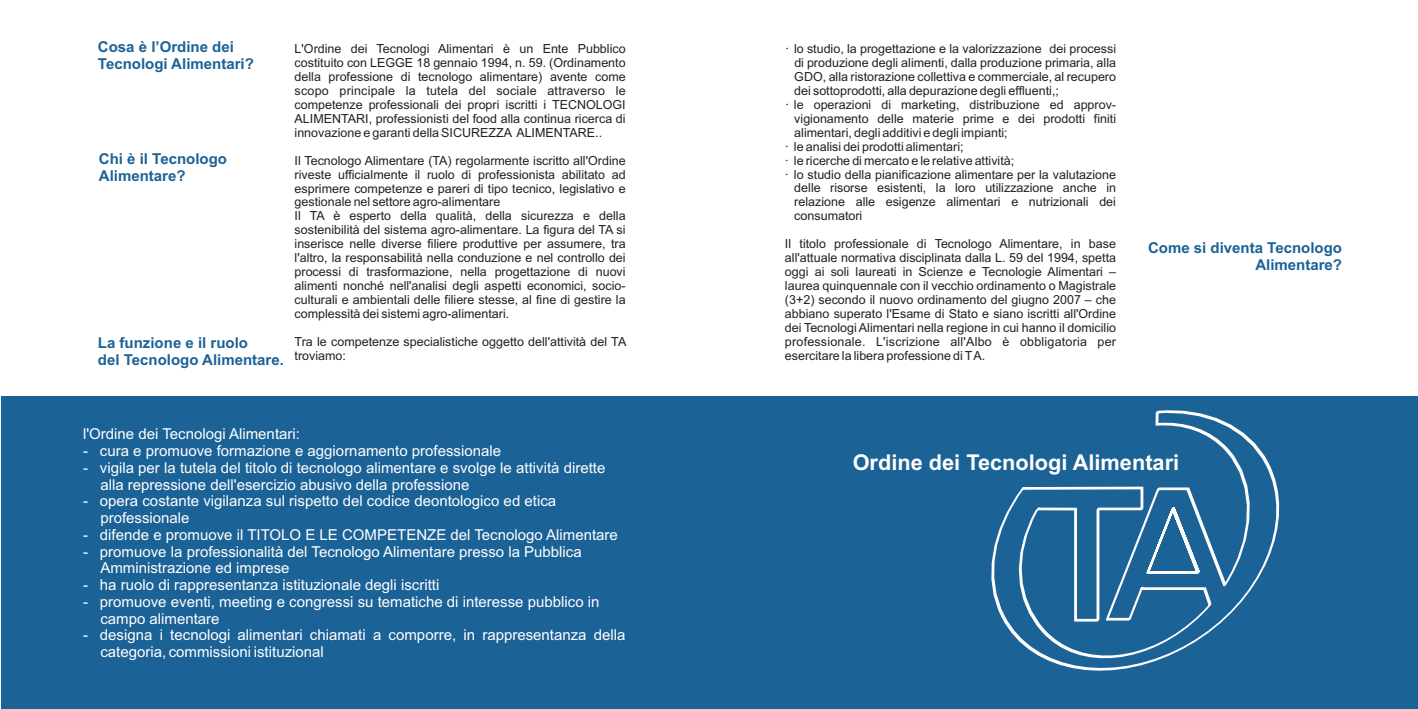
<style>
.page{position:relative;width:1418px;height:709px;background:#fff}
.page>*{position:absolute;margin:0;border:0;box-sizing:border-box;transform-origin:0 0}
.t1{font:700 21.75px "Arial";color:#fff}
.t2{font:15px/16.8px "Arial";color:#fff}
.t3{font:700 15px/16.8px "Arial";color:#1b6297}
.t4{font:12.5px/14px "Arial";color:#231f20;text-align:justify}
</style>
<div class="page">
<div style="left:1px;top:396px;width:1416px;height:313px;background:#1b6297"></div>
<svg style="left:991px;top:410px;width:289px;height:261px"></svg>
<p class="t3" style="left:98px;top:40px;width:157px">Cosa è l’Ordine dei<br>Tecnologi Alimentari?</p>
<p class="t3" style="left:99px;top:152px;width:130px">Chi è il Tecnologo<br>Alimentare?</p>
<p class="t3" style="left:98px;top:335px;width:187px">La funzione e il ruolo<br>del Tecnologo Alimentare.</p>
<p class="t4" style="left:294px;top:43px;width:332px">L'Ordine dei Tecnologi Alimentari è un Ente Pubblico costituito con LEGGE 18 gennaio 1994, n. 59. (Ordinamento della professione di tecnologo alimentare) avente come scopo principale la tutela del sociale attraverso le competenze professionali dei propri iscritti i TECNOLOGI ALIMENTARI, professionisti del food alla continua ricerca di innovazione e garanti della SICUREZZA ALIMENTARE..</p>
<p class="t4" style="left:294px;top:154px;width:332px;text-align:left">Il Tecnologo Alimentare (TA) regolarmente iscritto all'Ordine riveste ufficialmente il ruolo di professionista abilitato ad esprimere competenze e pareri di tipo tecnico, legislativo e gestionale nel settore agro-alimentare<br>Il TA è esperto della qualità, della sicurezza e della sostenibilità del sistema agro-alimentare. La figura del TA si inserisce nelle diverse filiere produttive per assumere, tra l'altro, la responsabilità nella conduzione e nel controllo dei processi di trasformazione, nella progettazione di nuovi alimenti nonché nell'analisi degli aspetti economici, socio&shy;culturali e ambientali delle filiere stesse, al fine di gestire la complessità dei sistemi agro-alimentari.</p>
<p class="t4" style="left:294px;top:336px;width:333px">Tra le competenze specialistiche oggetto dell'attività del TA troviamo:</p>
<p class="t2" style="left:83px;top:427px;width:218px">l'Ordine dei Tecnologi Alimentari:</p>
<p class="t2" style="left:83px;top:443px;width:419px">- cura e promuove formazione e aggiornamento professionale</p>
<p class="t2" style="left:100px;top:460px;width:506px;text-indent:-17px">- vigila per la tutela del titolo di tecnologo alimentare e svolge le attività dirette alla repressione dell'esercizio abusivo della professione</p>
<p class="t2" style="left:100px;top:494px;width:457px;text-indent:-17px">- opera costante vigilanza sul rispetto del codice deontologico ed etica professionale</p>
<p class="t2" style="left:83px;top:527px;width:536px">- difende e promuove il TITOLO E LE COMPETENZE del Tecnologo Alimentare</p>
<p class="t2" style="left:100px;top:544px;width:483px;text-indent:-17px">- promuove la professionalità del Tecnologo Alimentare presso la Pubblica<br>Amministrazione ed imprese</p>
<p class="t2" style="left:83px;top:578px;width:358px">- ha ruolo di rappresentanza istituzionale degli iscritti</p>
<p class="t2" style="left:100px;top:594px;width:500px;text-indent:-17px">- promuove eventi, meeting e congressi su tematiche di interesse pubblico in campo alimentare</p>
<p class="t2" style="left:100px;top:628px;width:526px;text-indent:-17px">- designa i tecnologi alimentari chiamati a comporre, in rappresentanza della categoria, commissioni istituzional</p>
<p class="t4" style="left:785px;top:43px;width:332px">· lo studio, la progettazione e la valorizzazione dei processi</p>
<p class="t4" style="left:794px;top:56px;width:323px">di produzione degli alimenti, dalla produzione primaria, alla</p>
<p class="t4" style="left:794px;top:70px;width:323px">GDO, alla ristorazione collettiva e commerciale, al recupero</p>
<p class="t4" style="left:794px;top:84px;width:266px">dei sottoprodotti, alla depurazione degli effluenti,;</p>
<p class="t4" style="left:785px;top:98px;width:332px">· le operazioni di marketing, distribuzione ed approv-</p>
<p class="t4" style="left:794px;top:112px;width:323px">vigionamento delle materie prime e dei prodotti finiti</p>
<p class="t4" style="left:794px;top:126px;width:215px">alimentari, degli additivi e degli impianti;</p>
<p class="t4" style="left:785px;top:140px;width:180px">· le analisi dei prodotti alimentari;</p>
<p class="t4" style="left:785px;top:154px;width:231px">· le ricerche di mercato e le relative attività;</p>
<p class="t4" style="left:785px;top:168px;width:332px">· lo studio della pianificazione alimentare per la valutazione</p>
<p class="t4" style="left:794px;top:182px;width:323px">delle risorse esistenti, la loro utilizzazione anche in</p>
<p class="t4" style="left:794px;top:196px;width:323px">relazione alle esigenze alimentari e nutrizionali dei</p>
<p class="t4" style="left:794px;top:210px;width:70px">consumatori</p>
<p class="t4" style="left:785px;top:238px;width:332px">Il titolo professionale di Tecnologo Alimentare, in base all'attuale normativa disciplinata dalla L. 59 del 1994, spetta oggi ai soli laureati in Scienze e Tecnologie Alimentari – laurea quinquennale con il vecchio ordinamento o Magistrale (3+2) secondo il nuovo ordinamento del giugno 2007 – che abbiano superato l'Esame di Stato e siano iscritti all'Ordine dei Tecnologi Alimentari nella regione in cui hanno il domicilio professionale. L'iscrizione all'Albo è obbligatoria per esercitare la libera professione di TA.</p>
<p class="t3" style="left:1148px;top:241px;width:195px;text-align:right">Come si diventa Tecnologo<br>Alimentare?</p>
<h1 class="t1" style="left:852px;top:454px;width:328px">Ordine dei Tecnologi Alimentari</h1>
</div>
